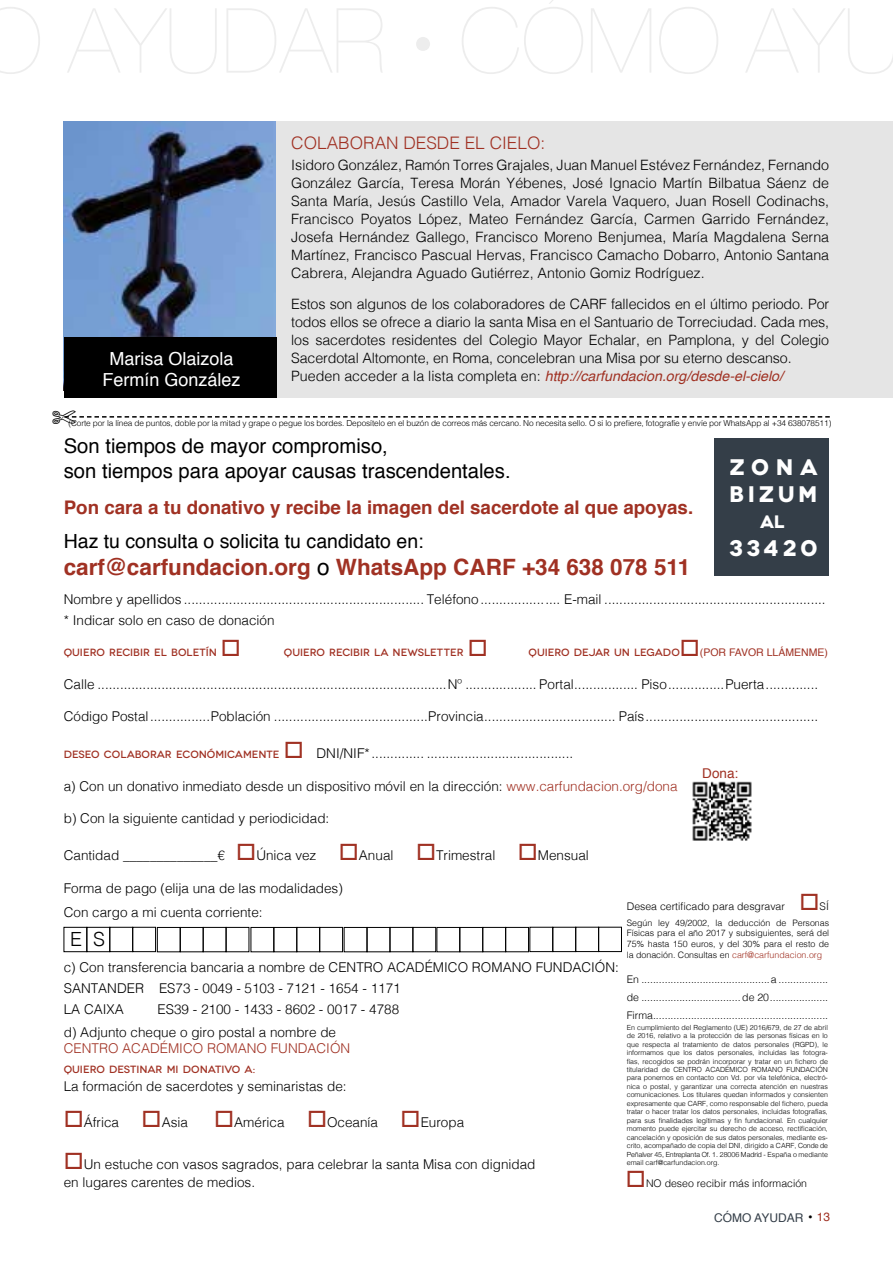
<style>
.page{position:relative;width:893px;height:1263px;background:#fff}
.page>*{position:absolute;margin:0;border:0;box-sizing:border-box;transform-origin:0 0}
.t1{font:700 22.5px "Helvetica";color:#a03123}
.t2{font:700 22.5px/27px "Novecentowide";letter-spacing:.15em;color:#fff}
.t3{font:20.25px/24.3px "Helvetica";color:#000}
.t4{font:19.5px "Helvetica";color:#000}
.t5{font:300 19.5px "Helvetica";color:#000}
.t6{font:700 18.75px "Helvetica";color:#a03123}
.t7{font:18px/21px "Helvetica";color:#fff;text-align:center}
.t8{font:700 18px "Novecentowide";color:#fff}
.t9{font:300 17.25px "Helvetica";color:#a03123}
.t10{font:300 14.25px/18px "Helvetica";letter-spacing:-.01em;color:#000;text-align:justify}
.t11{font:300 13.5px/21px "Helvetica";color:#000}
.t12{font:300 13.5px "Helvetica";color:#a03123}
.t13{font:13.5px "Helvetica";color:#a03123}
.t14{font:12px "Helvetica";color:#343e48}
.t15{font:300 10.5px/18px "Helvetica";color:#000;text-align:justify}
.t16{font:500 10.5px "Novecentowide";color:#a03123}
.t17{font:300 8.85px/10.6px "Helvetica";color:#000;text-align:justify}
.t18{font:300 8.25px "Helvetica";letter-spacing:-.01em;color:#000}
.t19{font:300 7.05px/8.4px "Helvetica";color:#000;text-align:justify}
.t20{font:300 7.05px "Helvetica Neue";color:#000}
.s1{font-weight:400;font-style:italic;color:#a03123}
.s2{font-weight:400;color:#000}
.s3{font-family:"Helvetica";font-weight:400}
.s4{font-family:"Novecentowide";font-weight:500;font-size:10.5px;color:#a03123}
.s5{color:#a03123}
.s6{font-family:"Helvetica Neue"}
.s7{font-family:"Helvetica"}
.s8{font-family:"Gill Sans";font-weight:300;color:#000}
</style>
<div class="page">
<img style="left:692px;top:781px;width:60px;height:60px">
<div style="left:64px;top:927px;width:23px;height:25px;border:1px solid #000"></div>
<div style="left:87px;top:927px;width:23px;height:25px;border:1px solid #000"></div>
<div style="left:110px;top:927px;width:23px;height:25px;border:1px solid #000"></div>
<div style="left:133px;top:927px;width:23px;height:25px;border:1px solid #000"></div>
<div style="left:157px;top:927px;width:23px;height:25px;border:1px solid #000"></div>
<div style="left:180px;top:927px;width:23px;height:25px;border:1px solid #000"></div>
<div style="left:203px;top:927px;width:23px;height:25px;border:1px solid #000"></div>
<div style="left:226px;top:927px;width:23px;height:25px;border:1px solid #000"></div>
<div style="left:251px;top:927px;width:23px;height:25px;border:1px solid #000"></div>
<div style="left:274px;top:927px;width:23px;height:25px;border:1px solid #000"></div>
<div style="left:297px;top:927px;width:23px;height:25px;border:1px solid #000"></div>
<div style="left:320px;top:927px;width:23px;height:25px;border:1px solid #000"></div>
<div style="left:367px;top:927px;width:23px;height:25px;border:1px solid #000"></div>
<div style="left:390px;top:927px;width:23px;height:25px;border:1px solid #000"></div>
<div style="left:437px;top:927px;width:23px;height:25px;border:1px solid #000"></div>
<div style="left:460px;top:927px;width:23px;height:25px;border:1px solid #000"></div>
<div style="left:483px;top:927px;width:23px;height:25px;border:1px solid #000"></div>
<div style="left:506px;top:927px;width:23px;height:25px;border:1px solid #000"></div>
<div style="left:530px;top:927px;width:23px;height:25px;border:1px solid #000"></div>
<div style="left:553px;top:927px;width:23px;height:25px;border:1px solid #000"></div>
<div style="left:576px;top:927px;width:23px;height:25px;border:1px solid #000"></div>
<div style="left:599px;top:927px;width:23px;height:25px;border:1px solid #000"></div>
<div style="left:714px;top:438px;width:114px;height:137px;background:#343e48"></div>
<img style="left:64px;top:121px;width:212px;height:217px">
<div style="left:276px;top:121px;width:617px;height:277px;background:#e5e5e5"></div>
<div style="left:64px;top:338px;width:212px;height:60px;background:#000"></div>
<svg style="left:64px;top:416px;width:766px;height:2px"></svg>
<h3 class="t7" style="left:102px;top:349px;width:140px">Marisa Olaizola<br>Fermín González</h3>
<p class="t9" style="left:291px;top:128px;width:256px">COLABORAN DESDE EL CIELO:</p>
<p class="t10" style="left:291px;top:154px;width:539px">Isidoro González, Ramón Torres Grajales, Juan Manuel Estévez Fernández, Fernando González García, Teresa Morán Yébenes, José Ignacio Martín Bilbatua Sáenz de Santa María, Jesús Castillo Vela, Amador Varela Vaquero, Juan Rosell Codinachs, Francisco Poyatos López, Mateo Fernández García, Carmen Garrido Fernández, Josefa Hernández Gallego, Francisco Moreno Benjumea, María Magdalena Serna Martínez, Francisco Pascual Hervas, Francisco Camacho Dobarro, Antonio Santana Cabrera, Alejandra Aguado Gutiérrez, Antonio Gomiz Rodríguez.</p>
<p class="t10" style="left:291px;top:294px;width:539px;text-align:left">Estos son algunos de los colaboradores de CARF fallecidos en el último periodo. Por todos ellos se ofrece a diario la santa Misa en el Santuario de Torreciudad. Cada mes, los sacerdotes residentes del Colegio Mayor Echalar, en Pamplona, y del Colegio Sacerdotal Altomonte, en Roma, concelebran una Misa por su eterno descanso.<br>Pueden acceder a la lista completa en: <span class="s1">http://carfundacion.org/desde-el-cielo/</span></p>
<p class="t18" style="left:68px;top:416px;width:764px">(Corte por la línea de puntos, doble por la mitad y grape o pegue los bordes. Deposítelo en el buzón de correos más cercano. No necesita sello. O si lo prefiere, fotografíe y envíe por WhatsApp al +34 638078511)</p>
<h2 class="t3" style="left:64px;top:435px;width:448px">Son tiempos de mayor compromiso,<br>son tiempos para apoyar causas trascendentales.</h2>
<h3 class="t6" style="left:64px;top:492px;width:631px">Pon cara a tu donativo y recibe la imagen del sacerdote al que apoyas.</h3>
<h3 class="t4" style="left:64px;top:526px;width:361px">Haz tu consulta o solicita tu candidato en:</h3>
<h1 class="t1" style="left:64px;top:549px;width:628px">carf@carfundacion.org <span class="s2">o</span> WhatsApp CARF +34 638 078 511</h1>
<h1 class="t2" style="left:729px;top:454px;width:90px">ZONA<br>BIZUM</h1>
<h1 class="t2" style="left:729px;top:535px;width:90px">33420</h1>
<h3 class="t8" style="left:760px;top:511px;width:26px">AL</h3>
<p class="t11" style="left:64px;top:588px;width:763px">Nombre y apellidos ................................................................ Teléfono..................... E-mail ........................................................... * Indicar solo en caso de donación</p>
<p class="t16" style="left:64px;top:646px;width:179px">QUIERO RECIBIR EL BOLETÍN □</p>
<p class="t16" style="left:284px;top:646px;width:205px">QUIERO RECIBIR LA NEWSLETTER □</p>
<p class="t16" style="left:528px;top:646px;width:301px">QUIERO DEJAR UN LEGADO□<span class="s3">(POR FAVOR LLÁMENME)</span></p>
<p class="t11" style="left:64px;top:672px;width:756px">Calle .............................................................................................Nº ................... Portal................. Piso...............Puerta..............</p>
<p class="t11" style="left:64px;top:705px;width:756px">Código Postal................Población .........................................Provincia................................... País..............................................</p>
<p class="t11" style="left:64px;top:742px;width:511px"><span class="s4">DESEO COLABORAR ECONÓMICAMENTE</span> <span class="s5">□</span> DNI/NIF*.............. .......................................</p>
<p class="t11" style="left:64px;top:774px;width:615px">a) Con un donativo inmediato desde un dispositivo móvil en la dirección: <span class="s5">www.carfundacion.org/dona</span></p>
<p class="t11" style="left:64px;top:807px;width:267px">b) Con la siguiente cantidad y periodicidad:</p>
<p class="t11" style="left:64px;top:844px;width:527px">Cantidad ______________€ <span class="s5">□</span>Única vez <span class="s5">□</span>Anual <span class="s5">□</span>Trimestral <span class="s5">□</span>Mensual</p>
<p class="t11" style="left:64px;top:875px;width:281px;line-height:24px">Forma de pago (elija una de las modalidades)<br>Con cargo a mi cuenta corriente:</p>
<p class="t13" style="left:702px;top:762px;width:38px">Dona:</p>
<p class="t15" style="left:627px;top:897px;width:204px">Desea certificado para desgravar <span class="s5">□</span>SÍ</p>
<p class="t17" style="left:627px;top:917px;width:204px">Según ley 49/2002, la deducción de Personas Físicas para el año 2017 y subsiguientes, será del 75% hasta 150 euros, y del 30% para el resto de la donación. Consultas en <span class="s5">carf@carfundacion.org</span></p>
<p class="t15" style="left:627px;top:969px;width:203px">En ............................................a ................. de .................................. de 20....................<br>Firma............................................................</p>
<h3 class="t5" style="left:70px;top:922px;width:37px">E S</h3>
<p class="t11" style="left:64px;top:956px;width:557px">c) Con transferencia bancaria a nombre de CENTRO ACADÉMICO ROMANO FUNDACIÓN:<br>SANTANDER ES73 - 0049 - 5103 - 7121 - 1654 - 1171<br>LA CAIXA</p>
<p class="t11" style="left:64px;top:997px;width:337px;line-height:22.2px;text-indent:94px">ES39 - 2100 - 1433 - 8602 - 0017 - 4788 d) Adjunto cheque o giro postal a nombre de</p>
<p class="t12" style="left:64px;top:1037px;width:288px">CENTRO ACADÉMICO ROMANO FUNDACIÓN</p>
<p class="t16" style="left:64px;top:1063px;width:193px">QUIERO DESTINAR MI DONATIVO A:</p>
<p class="t11" style="left:64px;top:1074px;width:284px">La formación de sacerdotes y seminaristas de:</p>
<p class="t11" style="left:64px;top:1110px;width:402px"><span class="s5">□</span>África <span class="s5">□</span>Asia <span class="s5">□</span>América <span class="s5">□</span>Oceanía <span class="s5">□</span>Europa</p>
<p class="t11" style="left:64px;top:1154px;width:473px;line-height:18px"><span class="s5">□</span>Un estuche con vasos sagrados, para celebrar la santa Misa con dignidad en lugares carentes de medios.</p>
<p class="t19" style="left:627px;top:1022px;width:203px">En cumplimiento del Reglamento (UE) 2016/679, de 27 de abril de 2016, relativo a la protección de las personas físicas en lo que respecta al tratamiento de datos personales (RGPD), le informamos que los datos personales, incluidas las fotogra&shy;fías, recogidos se podrán incorporar y tratar en un fichero de titularidad de CENTRO ACADÉMICO ROMANO FUNDACIÓN para ponernos en contacto con Vd. por vía telefónica, electró&shy;nica o postal, y garantizar una correcta atención en nuestras comunicaciones. Los titulares quedan informados y consienten expresamente que CARF, como responsable del fichero, pueda tratar o hacer tratar los datos personales, incluidas fotografías, para sus finalidades legítimas y fin fundacional. En cualquier momento puede ejercitar su derecho de acceso, rectificación, cancelación y oposición de sus datos personales, mediante es&shy;crito, acompañado de copia del DNI, dirigido a CARF, <span class="s6">Conde de</span></p>
<p class="t20" style="left:627px;top:1148px;width:203px">Peñalver 45, Entreplanta Of. 1. 28006 Madrid <span class="s7">- España o mediante</span></p>
<p class="t19" style="left:627px;top:1158px;width:94px">email carf@carfundacion.org.</p>
<p class="t15" style="left:626px;top:1173px;width:183px"><span class="s5">□</span>NO deseo recibir más información</p>
<p class="t14" style="left:714px;top:1208px;width:117px">CÓMO AYUDAR <span class="s8">•</span> <span class="s5">13</span></p>
</div>
